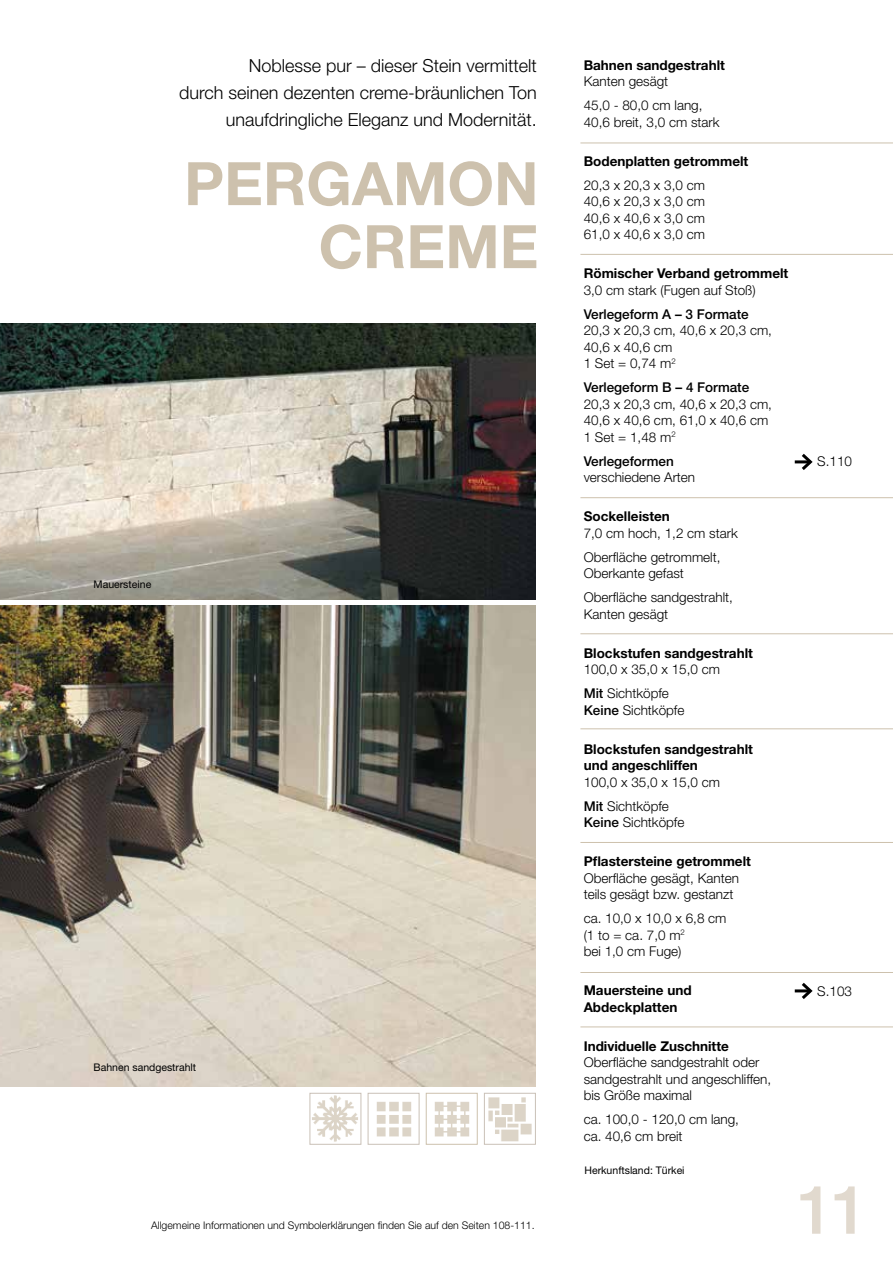
<style>
.page{position:relative;width:893px;height:1263px;background:#fff}
.page>*{position:absolute;margin:0;border:0;box-sizing:border-box;transform-origin:0 0}
.t1{font:500 67.5px "Helvetica Neue";color:#e1d9ce}
.t2{font:700 60px/63px "Helvetica Neue";color:#cdc1ad;text-align:right}
.t3{font:300 18px/27px "Helvetica Neue";color:#000;text-align:right}
.t4{font:300 13.5px/16.5px "Helvetica Neue";color:#000}
.t5{font:700 13.5px/16.5px "Helvetica Neue";color:#000}
.t6{font:500 13.5px "Helvetica Neue";color:#000}
.t7{font:300 10.5px "Helvetica Neue";color:#000}
.t8{font:10.5px "Helvetica Neue";color:#000}
.s1{font-weight:500}
</style>
<div class="page">
<hr style="left:580px;top:143px;width:313px;height:1px;background:#cdc1ad">
<hr style="left:580px;top:842px;width:313px;height:1px;background:#cdc1ad">
<hr style="left:580px;top:633px;width:313px;height:1px;background:#cdc1ad">
<hr style="left:580px;top:728px;width:313px;height:1px;background:#cdc1ad">
<hr style="left:580px;top:254px;width:313px;height:1px;background:#cdc1ad">
<hr style="left:580px;top:972px;width:313px;height:1px;background:#cdc1ad">
<hr style="left:580px;top:1026px;width:313px;height:1px;background:#cdc1ad">
<img style="left:0;top:606px;width:536px;height:480px">
<img style="left:0;top:323px;width:536px;height:277px">
<hr style="left:795px;top:989px;width:15px;height:3px;background:#000">
<svg style="left:798px;top:982px;width:15px;height:17px"></svg>
<hr style="left:580px;top:497px;width:313px;height:1px;background:#cdc1ad">
<hr style="left:795px;top:460px;width:15px;height:3px;background:#000">
<svg style="left:798px;top:453px;width:15px;height:17px"></svg>
<img style="left:488px;top:1097px;width:44px;height:45px">
<div style="left:484px;top:1093px;width:52px;height:52px;border:1px solid #cac1b7"></div>
<img style="left:312px;top:1095px;width:46px;height:47px">
<div style="left:310px;top:1093px;width:51px;height:52px;border:1px solid #cac1b7"></div>
<img style="left:376px;top:1101px;width:36px;height:36px">
<div style="left:368px;top:1093px;width:51px;height:52px;border:1px solid #cac1b7"></div>
<img style="left:434px;top:1101px;width:36px;height:36px">
<div style="left:426px;top:1093px;width:52px;height:52px;border:1px solid #cdc1ad"></div>
<h3 class="t3" style="left:179px;top:51px;width:359px">Noblesse pur – dieser Stein vermittelt<br>durch seinen dezenten creme-bräunlichen Ton unaufdringliche Eleganz und Modernität.</h3>
<h2 class="t2" style="left:184px;top:151px;width:356px">PERGAMON<br>CREME</h2>
<p class="t8" style="left:94px;top:578px;width:59px">Mauersteine</p>
<p class="t8" style="left:94px;top:1061px;width:104px">Bahnen sandgestrahlt</p>
<p class="t7" style="left:151px;top:1218px;width:385px">Allgemeine Informationen und Symbolerklärungen finden Sie auf den Seiten 108-111.</p>
<p class="t5" style="left:584px;top:56px;width:143px">Bahnen sandgestrahlt</p>
<p class="t4" style="left:584px;top:69px;width:120px;line-height:24px">Kanten gesägt<br>45,0 - 80,0 cm lang,</p>
<p class="t4" style="left:584px;top:113px;width:137px">40,6 breit, 3,0 cm stark</p>
<p class="t5" style="left:584px;top:152px;width:166px">Bodenplatten getrommelt</p>
<p class="t4" style="left:584px;top:176px;width:123px;text-align:justify">20,3 x 20,3 x 3,0 cm 40,6 x 20,3 x 3,0 cm 40,6 x 40,6 x 3,0 cm 61,0 x 40,6 x 3,0 cm</p>
<p class="t5" style="left:584px;top:265px;width:206px">Römischer Verband getrommelt</p>
<p class="t4" style="left:584px;top:281px;width:174px">3,0 cm stark (Fugen auf Stoß)</p>
<p class="t6" style="left:584px;top:306px;width:167px">Verlegeform A – 3 Formate</p>
<p class="t4" style="left:584px;top:322px;width:190px">20,3 x 20,3 cm, 40,6 x 20,3 cm,<br>40,6 x 40,6 cm<br>1 Set = 0,74 m<sup>2</sup></p>
<p class="t6" style="left:584px;top:379px;width:167px">Verlegeform B – 4 Formate</p>
<p class="t4" style="left:584px;top:395px;width:190px">20,3 x 20,3 cm, 40,6 x 20,3 cm,<br>40,6 x 40,6 cm, 61,0 x 40,6 cm<br>1 Set = 1,48 m<sup>2</sup></p>
<p class="t6" style="left:584px;top:453px;width:92px">Verlegeformen</p>
<p class="t4" style="left:584px;top:469px;width:113px">verschiedene Arten</p>
<p class="t5" style="left:584px;top:508px;width:88px">Sockelleisten</p>
<p class="t4" style="left:584px;top:521px;width:156px;line-height:24px">7,0 cm hoch, 1,2 cm stark<br>Oberfläche getrommelt,</p>
<p class="t4" style="left:584px;top:561px;width:151px;line-height:24px">Oberkante gefast<br>Oberfläche sandgestrahlt,</p>
<p class="t4" style="left:584px;top:605px;width:86px">Kanten gesägt</p>
<p class="t5" style="left:584px;top:644px;width:171px">Blockstufen sandgestrahlt</p>
<p class="t4" style="left:584px;top:657px;width:138px;line-height:24px">100,0 x 35,0 x 15,0 cm<br><span class="s1">Mit</span> Sichtköpfe</p>
<p class="t4" style="left:584px;top:701px;width:102px"><span class="s1">Keine</span> Sichtköpfe</p>
<p class="t5" style="left:584px;top:740px;width:171px">Blockstufen sandgestrahlt und angeschliffen</p>
<p class="t4" style="left:584px;top:770px;width:138px;line-height:24px">100,0 x 35,0 x 15,0 cm<br><span class="s1">Mit</span> Sichtköpfe</p>
<p class="t4" style="left:584px;top:814px;width:102px"><span class="s1">Keine</span> Sichtköpfe</p>
<p class="t5" style="left:584px;top:853px;width:169px">Pflastersteine getrommelt</p>
<p class="t4" style="left:584px;top:869px;width:157px">Oberfläche gesägt, Kanten teils gesägt bzw. gestanzt</p>
<p class="t4" style="left:584px;top:910px;width:144px">ca. 10,0 x 10,0 x 6,8 cm (1 to = ca. 7,0 m<sup>2<br></sup>bei 1,0 cm Fuge)</p>
<p class="t5" style="left:584px;top:982px;width:109px">Mauersteine und<br>Abdeckplatten</p>
<p class="t5" style="left:584px;top:1037px;width:147px">Individuelle Zuschnitte</p>
<p class="t4" style="left:584px;top:1054px;width:189px">Oberfläche sandgestrahlt oder sandgestrahlt und angeschliffen, bis Größe maximal</p>
<p class="t4" style="left:584px;top:1111px;width:157px">ca. 100,0 - 120,0 cm lang, ca. 40,6 cm breit</p>
<p class="t8" style="left:584px;top:1164px;width:102px">Herkunftsland: Türkei</p>
<p class="t4" style="left:817px;top:453px;width:36px">S.110</p>
<p class="t4" style="left:817px;top:982px;width:36px">S.103</p>
<h1 class="t1" style="left:797px;top:1169px;width:73px">11</h1>
</div>
